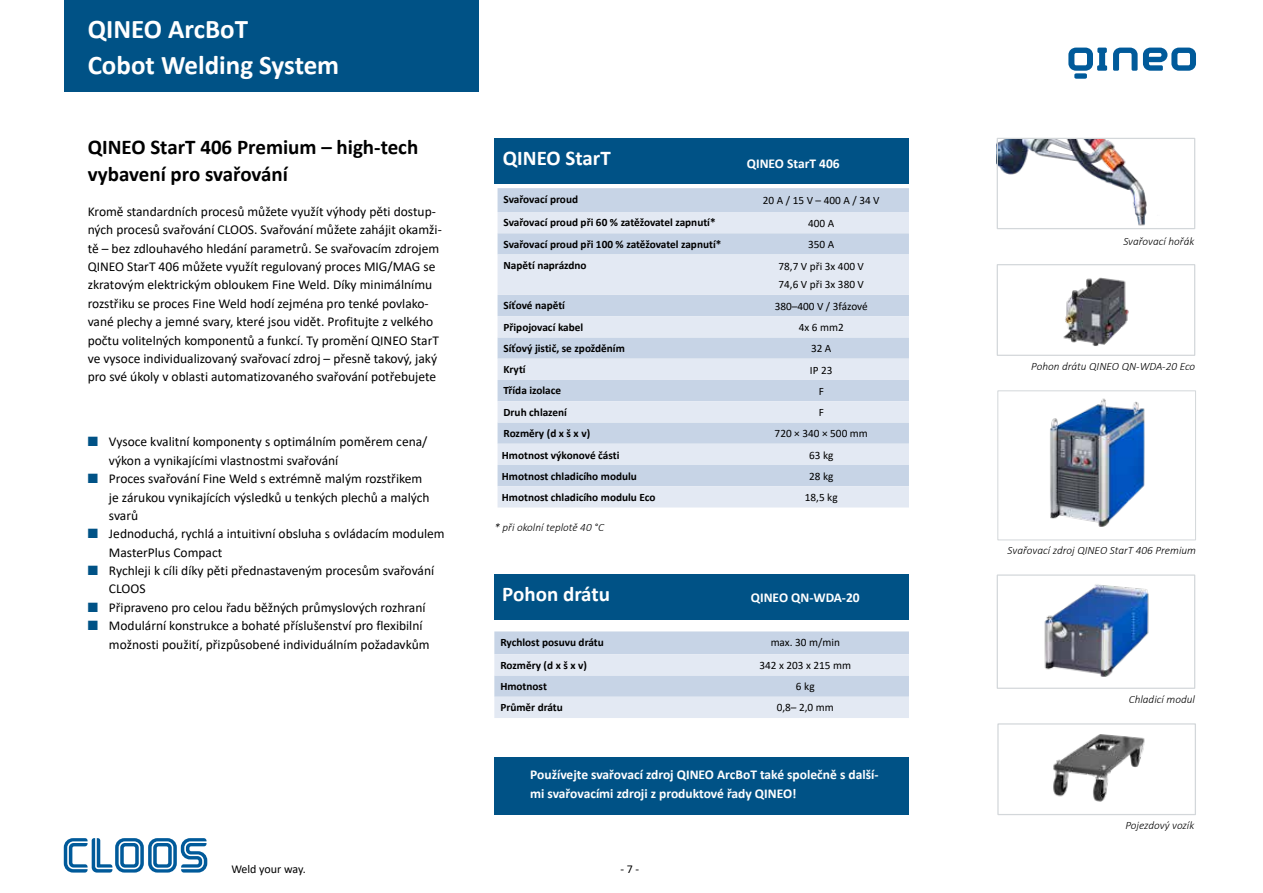
<style>
.page{position:relative;width:1263px;height:893px;background:#fff}
.page>*{position:absolute;margin:0;border:0;box-sizing:border-box;transform-origin:0 0}
.t1{font:700 27px/36px "Calibri";color:#fff}
.t2{font:700 21px/27px "Calibri";color:#000}
.t3{font:700 21px "Calibri";color:#fff}
.t4{font:13.5px/18.3px "Calibri";color:#000}
.t5{font:700 13.5px/18.3px "Calibri";color:#fff}
.t6{font:12px "Calibri";letter-spacing:-.005em;color:#000}
.t7{font:700 11.25px "Calibri";color:#000}
.t8{font:11.25px/18.3px "Calibri";color:#000}
.t9{font:italic 300 11.25px "Calibri";color:#000}
.s1{color:#005286}
</style>
<div class="page">
<div style="left:494px;top:758px;width:415px;height:57px;background:#005286"></div>
<img style="left:1053px;top:734px;width:92px;height:68px">
<div style="left:997px;top:723px;width:199px;height:92px;border:1px solid #d3d7da"></div>
<img style="left:1063px;top:277px;width:66px;height:69px">
<div style="left:997px;top:264px;width:198px;height:92px;border:1px solid #d3d7da"></div>
<img style="left:999px;top:140px;width:148px;height:86px">
<div style="left:997px;top:138px;width:198px;height:91px;border:1px solid #d3d7da"></div>
<img style="left:1050px;top:398px;width:95px;height:129px">
<div style="left:997px;top:390px;width:199px;height:150px;border:1px solid #d3d7da"></div>
<img style="left:1044px;top:584px;width:105px;height:93px">
<div style="left:997px;top:574px;width:198px;height:115px;border:1px solid #d3d7da"></div>
<div style="left:494px;top:574px;width:415px;height:46px;background:#005286"></div>
<svg style="left:494px;top:631px;width:415px;height:87px;background:#d5deec"></svg>
<div style="left:494px;top:138px;width:414px;height:46px;background:#005286"></div>
<div style="left:497px;top:188px;width:412px;height:24px;background:#c7d4e6"></div>
<svg style="left:497px;top:212px;width:412px;height:295px;background:#d7e0ed"></svg>
<svg style="left:64px;top:838px;width:143px;height:35px"></svg>
<div style="left:64px;top:0;width:414px;height:92px;background:#005286"></div>
<svg style="left:1113px;top:48px;width:24px;height:23px"></svg>
<svg style="left:1143px;top:48px;width:53px;height:23px"></svg>
<svg style="left:1068px;top:48px;width:39px;height:31px"></svg>
<h1 class="t1" style="left:88px;top:11px;width:253px">QINEO ArcBoT<br>Cobot Welding System</h1>
<h2 class="t2" style="left:88px;top:133px;width:332px">QINEO StarT 406 Premium – high-tech vybavení pro svařování</h2>
<p class="t4" style="left:88px;top:202px;width:356px">Kromě standardních procesů můžete využít výhody pěti dostup&shy;ných procesů svařování CLOOS. Svařování můžete zahájit okamži&shy;tě – bez zdlouhavého hledání parametrů. Se svařovacím zdrojem QINEO StarT 406 můžete využít regulovaný proces MIG/MAG se zkratovým elektrickým obloukem Fine Weld. Díky minimálnímu rozstřiku se proces Fine Weld hodí zejména pro tenké povlako&shy;vané plechy a jemné svary, které jsou vidět. Profitujte z velkého počtu volitelných komponentů a funkcí. Ty promění QINEO StarT ve vysoce individualizovaný svařovací zdroj – přesně takový, jaký pro své úkoly v oblasti automatizovaného svařování potřebujete</p>
<p class="t4" style="left:109px;top:432px;width:320px;text-indent:-21px"><span class="s1">■</span> Vysoce kvalitní komponenty s optimálním poměrem cena/ výkon a vynikajícími vlastnostmi svařování</p>
<p class="t4" style="left:109px;top:469px;width:322px;text-indent:-21px"><span class="s1">■</span> Proces svařování Fine Weld s extrémně malým rozstřikem je zárukou vynikajících výsledků u tenkých plechů a malých svarů</p>
<p class="t4" style="left:109px;top:524px;width:337px;text-indent:-21px"><span class="s1">■</span> Jednoduchá, rychlá a intuitivní obsluha s ovládacím modulem<br>MasterPlus Compact</p>
<p class="t4" style="left:109px;top:561px;width:327px;text-indent:-21px"><span class="s1">■</span> Rychleji k cíli díky pěti přednastaveným procesům svařování<br>CLOOS</p>
<p class="t4" style="left:88px;top:598px;width:339px"><span class="s1">■</span> Připraveno pro celou řadu běžných průmyslových rozhraní</p>
<p class="t4" style="left:109px;top:616px;width:322px;text-indent:-21px"><span class="s1">■</span> Modulární konstrukce a bohaté příslušenství pro flexibilní možnosti použití, přizpůsobené individuálním požadavkům</p>
<h2 class="t3" style="left:503px;top:143px;width:109px">QINEO StarT</h2>
<p class="t5" style="left:747px;top:154px;width:94px">QINEO StarT 406</p>
<p class="t7" style="left:503px;top:191px;width:76px">Svařovací proud</p>
<p class="t8" style="left:763px;top:191px;width:118px">20A/ 15V– 400A/ 34V</p>
<p class="t7" style="left:503px;top:215px;width:214px">Svařovací proud při 60 % zatěžovatel zapnutí*</p>
<p class="t8" style="left:808px;top:214px;width:28px">400 A</p>
<p class="t7" style="left:503px;top:236px;width:219px">Svařovací proud při 100 % zatěžovatel zapnutí*</p>
<p class="t8" style="left:808px;top:235px;width:28px">350 A</p>
<p class="t7" style="left:503px;top:257px;width:85px">Napětí naprázdno</p>
<p class="t8" style="left:778px;top:257px;width:87px">78,7 V při 3x 400 V<br>74,6 V při 3x 380 V</p>
<p class="t7" style="left:503px;top:298px;width:63px">Síťové napětí</p>
<p class="t8" style="left:775px;top:297px;width:95px">380–400 V / 3fázové</p>
<p class="t7" style="left:503px;top:319px;width:81px">Připojovací kabel</p>
<p class="t8" style="left:799px;top:318px;width:47px">4x 6 mm2</p>
<p class="t7" style="left:503px;top:340px;width:123px">Síťový jistič, se zpožděním</p>
<p class="t8" style="left:811px;top:339px;width:22px">32 A</p>
<p class="t7" style="left:503px;top:361px;width:24px">Krytí</p>
<p class="t8" style="left:810px;top:360px;width:24px">IP 23</p>
<p class="t7" style="left:503px;top:383px;width:59px">Třída izolace</p>
<p class="t8" style="left:819px;top:382px;width:7px">F</p>
<p class="t7" style="left:503px;top:404px;width:65px">Druh chlazení</p>
<p class="t8" style="left:819px;top:403px;width:7px">F</p>
<p class="t7" style="left:503px;top:425px;width:88px">Rozměry (d x š x v)</p>
<p class="t8" style="left:775px;top:424px;width:95px">720 × 340 × 500 mm</p>
<p class="t7" style="left:502px;top:447px;width:119px">Hmotnost výkonové části</p>
<p class="t8" style="left:809px;top:445px;width:26px">63 kg</p>
<p class="t7" style="left:502px;top:468px;width:137px">Hmotnost chladicího modulu</p>
<p class="t8" style="left:809px;top:467px;width:26px">28 kg</p>
<p class="t7" style="left:502px;top:489px;width:155px">Hmotnost chladicího modulu Eco</p>
<p class="t8" style="left:805px;top:488px;width:34px">18,5 kg</p>
<p class="t9" style="left:494px;top:520px;width:111px">* při okolní teplotě 40 °C</p>
<h2 class="t3" style="left:502px;top:579px;width:109px">Pohon drátu</h2>
<p class="t5" style="left:751px;top:588px;width:110px">QINEO QN-WDA-20</p>
<p class="t7" style="left:500px;top:634px;width:105px">Rychlost posuvu drátu</p>
<p class="t8" style="left:771px;top:633px;width:71px">max. 30 m/min</p>
<p class="t7" style="left:500px;top:657px;width:88px">Rozměry (d x š x v)</p>
<p class="t8" style="left:759px;top:655px;width:93px">342 x 203 x 215 mm</p>
<p class="t7" style="left:500px;top:678px;width:48px">Hmotnost</p>
<p class="t8" style="left:796px;top:677px;width:20px">6 kg</p>
<p class="t7" style="left:500px;top:699px;width:64px">Průměr drátu</p>
<p class="t8" style="left:777px;top:698px;width:59px">0,8– 2,0 mm</p>
<p class="t5" style="left:530px;top:765px;width:350px">Používejte svařovací zdroj QINEO ArcBoT také společně s další&shy;mi svařovacími zdroji z produktové řady QINEO!</p>
<p class="t6" style="left:231px;top:860px;width:76px">Weld your way.</p>
<p class="t6" style="left:620px;top:860px;width:20px">- 7 -</p>
<p class="t9" style="left:1123px;top:234px;width:73px">Svařovací hořák</p>
<p class="t9" style="left:1031px;top:359px;width:166px">Pohon drátu QINEO QN-WDA-20 Eco</p>
<p class="t9" style="left:1007px;top:543px;width:190px">Svařovací zdroj QINEO StarT 406 Premium</p>
<p class="t9" style="left:1129px;top:692px;width:68px">Chladicí modul</p>
<p class="t9" style="left:1125px;top:819px;width:71px">Pojezdový vozík</p>
</div>
